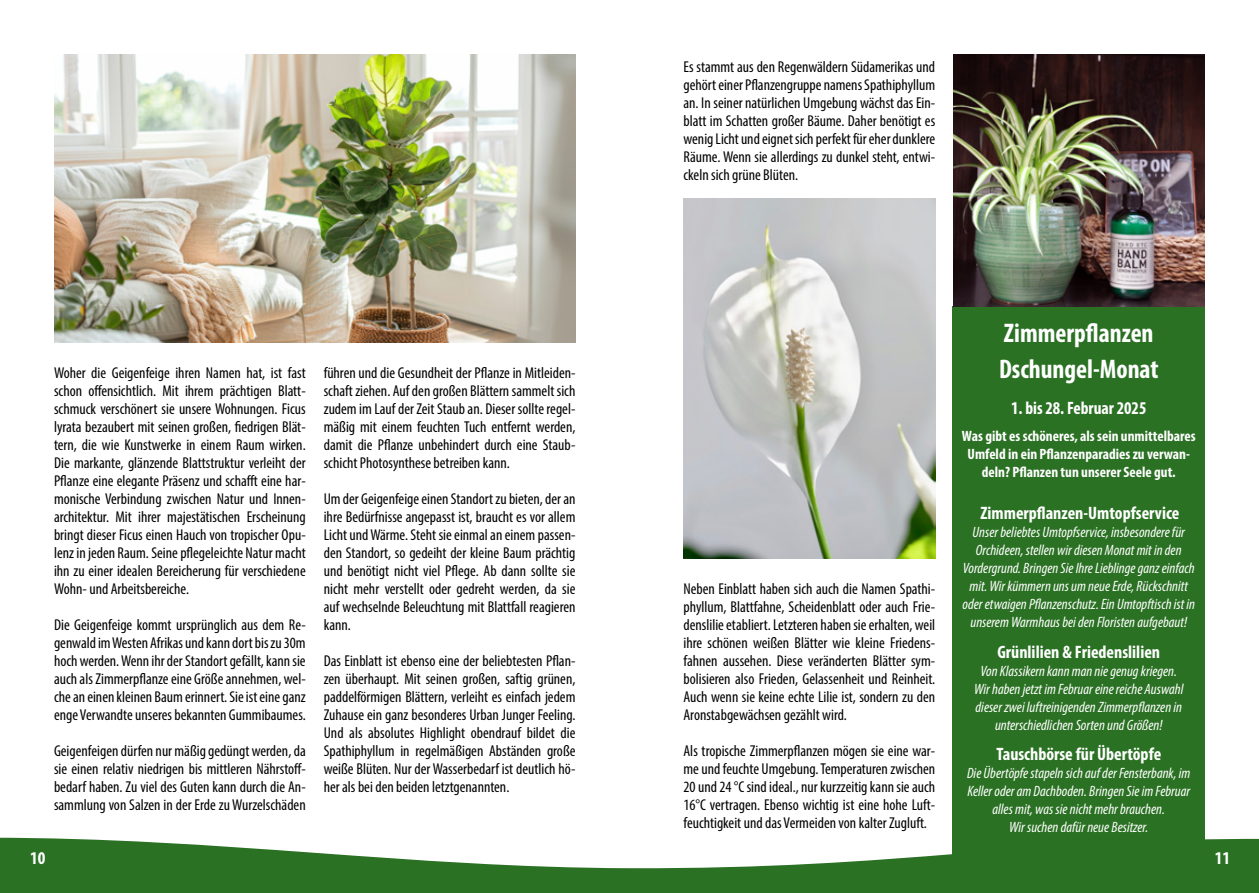
<style>
.page{position:relative;width:1259px;height:893px;background:#fff}
.page>*{position:absolute;margin:0;border:0;box-sizing:border-box;transform-origin:0 0}
.t1{font:700 condensed 27px/36px "Myriad Pro";color:#fff}
.t2{font:700 condensed 18px "Myriad Pro";color:#fff}
.t3{font:condensed 15.75px/18px "Myriad Pro";color:#000;text-align:justify}
.t4{font:italic condensed 15px/18px "Myriad Pro";color:#fff;text-align:center}
.t5{font:700 condensed 15px/18px "Myriad Pro";color:#fff;text-align:center}
</style>
<div class="page">
<svg style="left:0;top:838px;width:1259px;height:55px;fill:#2a7123"></svg>
<div style="left:952px;top:306px;width:253px;height:587px;background:#2a7123"></div>
<img style="left:953px;top:54px;width:252px;height:252px">
<img style="left:683px;top:198px;width:252px;height:360px">
<img style="left:54px;top:54px;width:521px;height:288px">
<p class="t3" style="left:54px;top:364px;width:253px">Woher die Geigenfeige ihren Namen hat, ist fast schon offensichtlich. Mit ihrem prächtigen Blatt&shy;schmuck verschönert sie unsere Wohnungen. Ficus lyrata bezaubert mit seinen großen, fiedrigen Blät&shy;tern, die wie Kunstwerke in einem Raum wirken.<br>Die markante, glänzende Blattstruktur verleiht der Pflanze eine elegante Präsenz und schafft eine har&shy;monische Verbindung zwischen Natur und Innen&shy;architektur. Mit ihrer majestätischen Erscheinung bringt dieser Ficus einen Hauch von tropischer Opu&shy;lenz in jeden Raum. Seine pflegeleichte Natur macht ihn zu einer idealen Bereicherung für verschiedene Wohn- und Arbeitsbereiche.</p>
<p class="t3" style="left:54px;top:616px;width:253px">Die Geigenfeige kommt ursprünglich aus dem Re&shy;genwald im Westen Afrikas und kann dort bis zu 30m hoch werden. Wenn ihr der Standort gefällt, kann sie auch als Zimmerpflanze eine Größe annehmen, wel&shy;che an einen kleinen Baum erinnert. Sie ist eine ganz enge Verwandte unseres bekannten Gummibaumes.</p>
<p class="t3" style="left:54px;top:742px;width:253px">Geigenfeigen dürfen nur mäßig gedüngt werden, da sie einen relativ niedrigen bis mittleren Nährstoff&shy;bedarf haben. Zu viel des Guten kann durch die An&shy;sammlung von Salzen in der Erde zu Wurzelschäden</p>
<p class="t3" style="left:324px;top:364px;width:253px">führen und die Gesundheit der Pflanze in Mitleiden&shy;schaft ziehen. Auf den großen Blättern sammelt sich zudem im Lauf der Zeit Staub an. Dieser sollte regel&shy;mäßig mit einem feuchten Tuch entfernt werden, damit die Pflanze unbehindert durch eine Staub&shy;schicht Photosynthese betreiben kann.</p>
<p class="t3" style="left:324px;top:490px;width:253px">Um der Geigenfeige einen Standort zu bieten, der an ihre Bedürfnisse angepasst ist, braucht es vor allem Licht und Wärme. Steht sie einmal an einem passen&shy;den Standort, so gedeiht der kleine Baum prächtig und benötigt nicht viel Pflege. Ab dann sollte sie nicht mehr verstellt oder gedreht werden, da sie auf wechselnde Beleuchtung mit Blattfall reagieren kann.</p>
<p class="t3" style="left:324px;top:652px;width:253px">Das Einblatt ist ebenso eine der beliebtesten Pflan&shy;zen überhaupt. Mit seinen großen, saftig grünen, paddelförmigen Blättern, verleiht es einfach jedem Zuhause ein ganz besonderes Urban Junger Feeling.<br>Und als absolutes Highlight obendrauf bildet die Spathiphyllum in regelmäßigen Abständen große weiße Blüten. Nur der Wasserbedarf ist deutlich hö&shy;her als bei den beiden letztgenannten.</p>
<p class="t3" style="left:683px;top:58px;width:253px">Es stammt aus den Regenwäldern Südamerikas und gehört einer Pflanzengruppe namens Spathiphyllum an. In seiner natürlichen Umgebung wächst das Ein&shy;blatt im Schatten großer Bäume. Daher benötigt es wenig Licht und eignet sich perfekt für eher dunklere Räume. Wenn sie allerdings zu dunkel steht, entwi&shy;ckeln sich grüne Blüten.</p>
<p class="t3" style="left:683px;top:580px;width:253px">Neben Einblatt haben sich auch die Namen Spathi&shy;phyllum, Blattfahne, Scheidenblatt oder auch Frie&shy;denslilie etabliert. Letzteren haben sie erhalten, weil ihre schönen weißen Blätter wie kleine Friedens&shy;fahnen aussehen. Diese veränderten Blätter sym&shy;bolisieren also Frieden, Gelassenheit und Reinheit.<br>Auch wenn sie keine echte Lilie ist, sondern zu den Aronstabgewächsen gezählt wird.</p>
<p class="t3" style="left:683px;top:742px;width:253px">Als tropische Zimmerpflanzen mögen sie eine war&shy;me und feuchte Umgebung. Temperaturen zwischen 20 und 24 °C sind ideal., nur kurzzeitig kann sie auch 16°C vertragen. Ebenso wichtig ist eine hohe Luft&shy;feuchtigkeit und das Vermeiden von kalter Zugluft.</p>
<h1 class="t1" style="left:999px;top:314px;width:161px">Zimmerpflanzen<br>Dschungel-Monat</h1>
<p class="t2" style="left:1011px;top:397px;width:137px">1. bis 28. Februar 2025</p>
<p class="t5" style="left:962px;top:426px;width:235px">Was gibt es schöneres, als sein unmittelbares<br>Umfeld in ein Pflanzenparadies zu verwan&shy;deln? Pflanzen tun unserer Seele gut.</p>
<p class="t2" style="left:980px;top:502px;width:200px">Zimmerpflanzen-Umtopfservice</p>
<p class="t4" style="left:962px;top:523px;width:234px">Unser beliebtes Umtopfservice, insbesondere für Orchideen, stellen wir diesen Monat mit in den Vordergrund. Bringen Sie Ihre Lieblinge ganz einfach mit. Wir kümmern uns um neue Erde, Rückschnitt oder etwaigen Pflanzenschutz. Ein Umtopftisch ist in unserem Warmhaus bei den Floristen aufgebaut!</p>
<p class="t2" style="left:997px;top:640px;width:164px">Grünlilien &amp; Friedenslilien</p>
<p class="t4" style="left:974px;top:661px;width:211px">Von Klassikern kann man nie genug kriegen.<br>Wir haben jetzt im Februar eine reiche Auswahl dieser zwei luftreinigenden Zimmerpflanzen in unterschiedlichen Sorten und Größen!</p>
<p class="t2" style="left:996px;top:742px;width:166px">Tauschbörse für Übertöpfe</p>
<p class="t4" style="left:967px;top:763px;width:225px">Die Übertöpfe stapeln sich auf der Fensterbank, im Keller oder am Dachboden. Bringen Sie im Februar alles mit, was sie nicht mehr brauchen.<br>Wir suchen dafür neue Besitzer.</p>
<p class="t2" style="left:30px;top:847px;width:17px">10</p>
<p class="t2" style="left:1214px;top:847px;width:17px">11</p>
</div>
